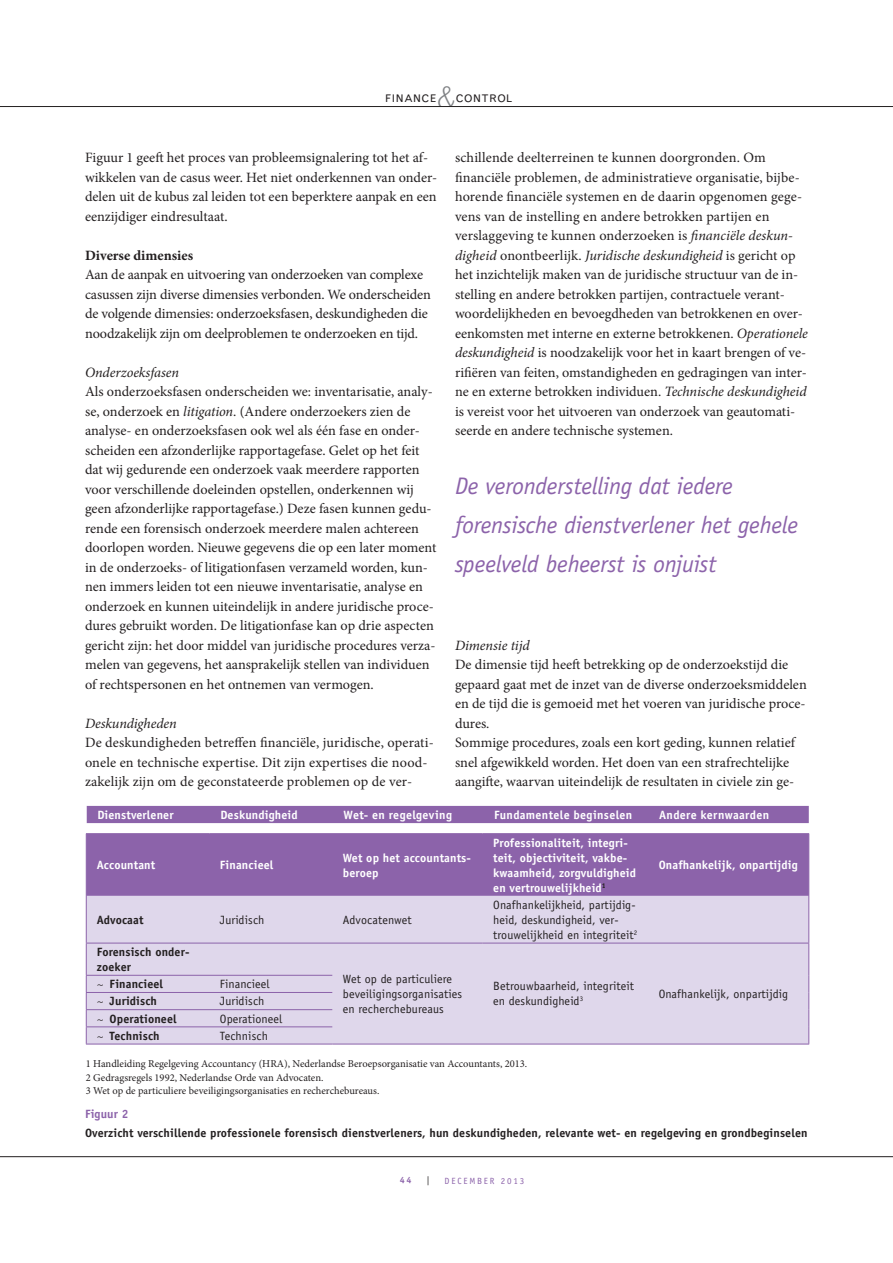
<style>
.page{position:relative;width:893px;height:1263px;background:#fff}
.page>*{position:absolute;margin:0;border:0;box-sizing:border-box;transform-origin:0 0}
.t1{font:300 33px "Grotesque MT Std";color:#808285}
.t2{font:italic 24px/39px "Officina Sans Std";letter-spacing:-.01em;color:#8c63aa}
.t3{font:14.25px/19.5px "Minion Pro";color:#231f20}
.t4{font:12px/15px "Officina Sans Std";letter-spacing:.01em;color:#231f20}
.t5{font:700 12px/15px "Officina Sans Std";letter-spacing:.01em;color:#fff}
.t6{font:700 12px/19.5px "Officina Sans Std";letter-spacing:.01em;color:#231f20}
.t7{font:700 12px "Officina Sans Std";letter-spacing:.03em;color:#fff}
.t8{font:10.5px/13.5px "Minion Pro";color:#231f20}
.t9{font:10.5px "Grotesque MT Std";letter-spacing:.05em;color:#231f20}
.t10{font:9px "Officina Sans Std";letter-spacing:.2em;color:#8c63aa}
.t11{font:700 9px "Officina Sans Std";color:#8c63aa}
.t12{font:9px "Officina Sans Std";color:#231f20}
.s1{font-weight:700}
.s2{font-style:italic}
.s3{font-family:"Minion Pro";font-weight:400}
.s4{color:#8c63aa}
</style>
<div class="page">
<hr style="left:0;top:106px;width:893px;height:1px;background:#231f20">
<hr style="left:0;top:1156px;width:893px;height:1px;background:#231f20">
<div style="left:87px;top:806px;width:722px;height:17px;background:#8c63aa"></div>
<div style="left:87px;top:834px;width:721px;height:62px;background:#8c63aa"></div>
<div style="left:87px;top:896px;width:721px;height:148px;background:#dfd7eb"></div>
<hr style="left:86px;top:833px;width:123px;height:1px;background:#8c63aa">
<hr style="left:86px;top:834px;width:1px;height:62px;background:#8c63aa">
<hr style="left:209px;top:833px;width:274px;height:1px;background:#8c63aa">
<hr style="left:483px;top:833px;width:326px;height:1px;background:#8c63aa">
<hr style="left:808px;top:834px;width:1px;height:62px;background:#8c63aa">
<hr style="left:86px;top:896px;width:1px;height:47px;background:#8c63aa">
<hr style="left:808px;top:896px;width:1px;height:47px;background:#8c63aa">
<hr style="left:86px;top:943px;width:1px;height:32px;background:#8c63aa">
<svg style="left:86px;top:976px;width:1px;height:68px"></svg>
<hr style="left:86px;top:1044px;width:246px;height:1px;background:#8c63aa">
<hr style="left:808px;top:943px;width:1px;height:32px;background:#8c63aa">
<svg style="left:808px;top:975px;width:1px;height:69px"></svg>
<hr style="left:86px;top:943px;width:397px;height:1px;background:#8c63aa">
<hr style="left:483px;top:943px;width:326px;height:1px;background:#8c63aa">
<hr style="left:332px;top:1044px;width:477px;height:1px;background:#8c63aa">
<hr style="left:86px;top:1026px;width:246px;height:1px;background:#8c63aa">
<hr style="left:86px;top:975px;width:246px;height:1px;background:#8c63aa">
<hr style="left:86px;top:992px;width:246px;height:1px;background:#8c63aa">
<hr style="left:86px;top:1009px;width:246px;height:1px;background:#8c63aa">
<p class="t9" style="left:385px;top:92px;width:53px">FINANCE</p>
<p class="t1" style="left:435px;top:78px;width:23px">&amp;</p>
<p class="t9" style="left:456px;top:92px;width:58px">CONTROL</p>
<p class="t3" style="left:85px;top:149px;width:354px">Figuur 1 geeft het proces van probleemsignalering tot het af&shy;wikkelen van de casus weer. Het niet onderkennen van onder&shy;delen uit de kubus zal leiden tot een beperktere aanpak en een eenzijdiger eindresultaat.</p>
<p class="t3" style="left:85px;top:247px;width:347px"><span class="s1">Diverse dimensies<br></span>Aan de aanpak en uitvoering van onderzoeken van complexe casussen zijn diverse dimensies verbonden. We onderscheiden de volgende dimensies: onderzoeksfasen, deskundigheden die noodzakelijk zijn om deelproblemen te onderzoeken en tijd.</p>
<p class="t3" style="left:85px;top:364px;width:353px"><span class="s2">Onderzoeksfasen<br></span>Als onderzoeksfasen onderscheiden we: inventarisatie, analy&shy;se, onderzoek en <span class="s2">litigation</span>. (Andere onderzoekers zien de analyse- en onderzoeksfasen ook wel als één fase en onder&shy;scheiden een afzonderlijke rapportagefase. Gelet op het feit dat wij gedurende een onderzoek vaak meerdere rapporten voor verschillende doeleinden opstellen, onderkennen wij geen afzonderlijke rapportagefase.) Deze fasen kunnen gedu&shy;rende een forensisch onderzoek meerdere malen achtereen doorlopen worden. Nieuwe gegevens die op een later moment in de onderzoeks- of litigationfasen verzameld worden, kun&shy;nen immers leiden tot een nieuwe inventarisatie, analyse en onderzoek en kunnen uiteindelijk in andere juridische proce&shy;dures gebruikt worden. De litigationfase kan op drie aspecten gericht zijn: het door middel van juridische procedures verza&shy;melen van gegevens, het aansprakelijk stellen van individuen of rechtspersonen en het ontnemen van vermogen.</p>
<p class="t3" style="left:85px;top:715px;width:350px"><span class="s2">Deskundigheden<br></span>De deskundigheden betreffen financiële, juridische, operati&shy;onele en technische expertise. Dit zijn expertises die nood&shy;zakelijk zijn om de geconstateerde problemen op de ver-</p>
<p class="t3" style="left:455px;top:149px;width:354px">schillende deelterreinen te kunnen doorgronden. Om financiële problemen, de administratieve organisatie, bijbe&shy;horende financiële systemen en de daarin opgenomen gege&shy;vens van de instelling en andere betrokken partijen en verslaggeving te kunnen onderzoeken is <span class="s2">financiële deskun&shy;digheid</span> onontbeerlijk. <span class="s2">Juridische deskundigheid</span> is gericht op het inzichtelijk maken van de juridische structuur van de in&shy;stelling en andere betrokken partijen, contractuele verant&shy;woordelijkheden en bevoegdheden van betrokkenen en over&shy;eenkomsten met interne en externe betrokkenen. <span class="s2">Operationele deskundigheid</span> is noodzakelijk voor het in kaart brengen of ve&shy;rifiëren van feiten, omstandigheden en gedragingen van inter&shy;ne en externe betrokken individuen. <span class="s2">Technische deskundigheid </span>is vereist voor het uitvoeren van onderzoek van geautomati&shy;seerde en andere technische systemen.</p>
<p class="t2" style="left:455px;top:469px;width:345px">De veronderstelling dat iedere forensische dienstverlener het gehele speelveld beheerst is onjuist</p>
<p class="t3" style="left:455px;top:637px;width:353px"><span class="s2">Dimensie tijd<br></span>De dimensie tijd heeft betrekking op de onderzoekstijd die gepaard gaat met de inzet van de diverse onderzoeksmiddelen en de tijd die is gemoeid met het voeren van juridische proce&shy;dures.<br>Sommige procedures, zoals een kort geding, kunnen relatief snel afgewikkeld worden. Het doen van een strafrechtelijke aangifte, waarvan uiteindelijk de resultaten in civiele zin ge-</p>
<p class="t5" style="left:97px;top:807px;width:78px">Dienstverlener</p>
<p class="t5" style="left:220px;top:807px;width:79px">Deskundigheid</p>
<p class="t7" style="left:343px;top:808px;width:110px">Wet- en regelgeving</p>
<p class="t5" style="left:494px;top:807px;width:140px">Fundamentele beginselen</p>
<p class="t5" style="left:659px;top:807px;width:112px">Andere kernwaarden</p>
<p class="t5" style="left:97px;top:857px;width:60px">Accountant</p>
<p class="t5" style="left:220px;top:857px;width:55px">Financieel</p>
<p class="t5" style="left:343px;top:850px;width:129px">Wet op het accountants&shy;beroep</p>
<p class="t5" style="left:493px;top:835px;width:144px">Professionaliteit, integri&shy;teit, objectiviteit, vakbe&shy;kwaamheid, zorgvuldigheid en vertrouwelijkheid<sup>1</sup></p>
<p class="t5" style="left:659px;top:857px;width:141px">Onafhankelijk, onpartijdig</p>
<p class="t6" style="left:97px;top:910px;width:48px">Advocaat</p>
<p class="t4" style="left:220px;top:913px;width:46px">Juridisch</p>
<p class="t4" style="left:343px;top:913px;width:70px">Advocatenwet</p>
<p class="t6" style="left:97px;top:944px;width:94px;line-height:15px">Forensisch onder&shy;zoeker</p>
<p class="t4" style="left:493px;top:898px;width:146px">Onafhankelijkheid, partijdig&shy;heid, deskundigheid, ver&shy;trouwelijkheid en integriteit<sup>2</sup></p>
<p class="t4" style="left:343px;top:972px;width:121px">Wet op de particuliere beveiligingsorganisaties en recherchebureaus</p>
<p class="t4" style="left:493px;top:980px;width:142px">Betrouwbaarheid, integriteit en deskundigheid<sup>3</sup></p>
<p class="t4" style="left:659px;top:988px;width:131px">Onafhankelijk, onpartijdig</p>
<p class="t6" style="left:97px;top:974px;width:68px"><span class="s3">~</span> Financieel</p>
<p class="t4" style="left:220px;top:978px;width:51px">Financieel</p>
<p class="t6" style="left:97px;top:991px;width:62px"><span class="s3">~</span> Juridisch</p>
<p class="t4" style="left:220px;top:995px;width:46px">Juridisch</p>
<p class="t6" style="left:97px;top:1009px;width:81px"><span class="s3">~</span> Operationeel</p>
<p class="t4" style="left:220px;top:1012px;width:64px">Operationeel</p>
<p class="t6" style="left:97px;top:1026px;width:64px"><span class="s3">~</span> Technisch</p>
<p class="t4" style="left:220px;top:1029px;width:50px">Technisch</p>
<p class="t8" style="left:86px;top:1058px;width:443px">1 Handleiding Regelgeving Accountancy (HRA), Nederlandse Beroepsorganisatie van Accountants, 2013.<br>2 Gedragsregels 1992, Nederlandse Orde van Advocaten.<br>3 Wet op de particuliere beveiligingsorganisaties en recherchebureaus.</p>
<p class="t6" style="left:85px;top:1104px;width:724px"><span class="s4">Figuur 2<br></span>Overzicht verschillende professionele forensisch dienstverleners, hun deskundigheden, relevante wet- en regelgeving en grondbeginselen</p>
<p class="t11" style="left:400px;top:1175px;width:13px">44</p>
<p class="t12" style="left:427px;top:1177px;width:4px">|</p>
<p class="t10" style="left:445px;top:1177px;width:81px">DECEMBER 2013</p>
</div>
